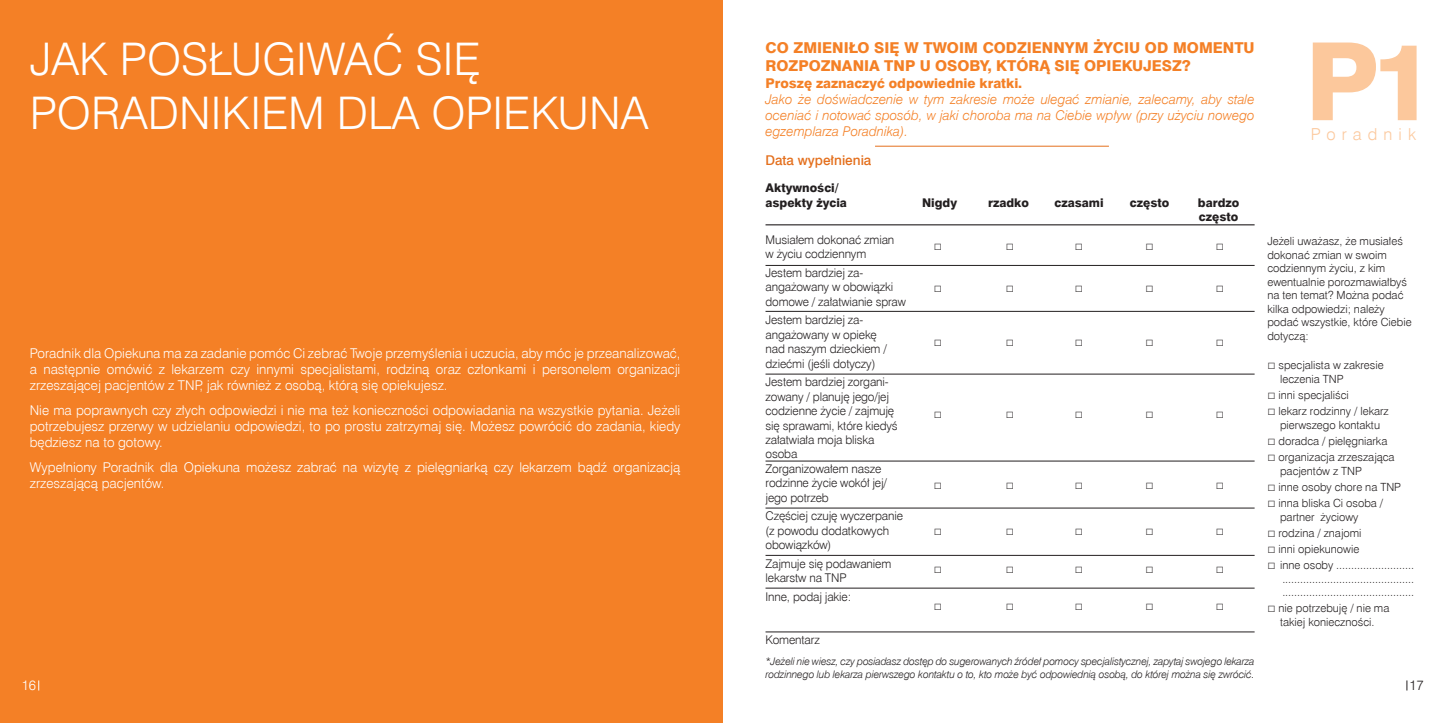
<style>
.page{position:relative;width:1446px;height:723px;background:#fff}
.page>*{position:absolute;margin:0;border:0;box-sizing:border-box;transform-origin:0 0}
.t1{font:108px "Swis 721 Hv EU";color:#fcc89c}
.t2{font:45px/54px "Swis 721 Lt EU";color:#fff}
.t3{font:16.5px "Swis 721 Lt EU";letter-spacing:.37em;color:#fcc89c}
.t4{font:15px/18px "Swis 721 Hv EU";color:#f48026}
.t5{font:13.5px/16.2px "Swis 721 Lt EU";color:#fff;text-align:justify}
.t6{font:italic 13.5px/16.2px "Swis 721 Lt EU";color:#f48026;text-align:justify}
.t7{font:13.5px "Arial Narrow";color:#231f20}
.t8{font:13.5px "Swis 721 Hv EU";color:#f48026}
.t9{font:13.5px "Swis 721 Md EU";color:#e4701e}
.t10{font:13.5px "Swis 721 Lt EU";color:#231f20}
.t11{font:12px/14.4px "Swis 721 Lt EU";letter-spacing:-.01em;color:#231f20}
.t12{font:12px/14.4px "Swis 721 Hv EU";color:#231f20}
.t13{font:11.25px/13.5px "Swis 721 Lt EU";color:#231f20}
.t14{font:italic 10.5px/12.6px "Swis 721 Lt EU";letter-spacing:-.01em;color:#231f20}
.s1{font-family:"Arial Narrow";font-size:13.5px}
</style>
<div class="page">
<div style="left:0;top:0;width:723px;height:723px;background:#f48026"></div>
<hr style="left:875px;top:146px;width:234px;height:1px;background:#e4701e">
<hr style="left:765px;top:224px;width:489px;height:1px;background:#231f20">
<hr style="left:765px;top:374px;width:489px;height:1px;background:#231f20">
<hr style="left:765px;top:265px;width:489px;height:1px;background:#231f20">
<hr style="left:765px;top:311px;width:489px;height:1px;background:#231f20">
<hr style="left:765px;top:461px;width:489px;height:1px;background:#231f20">
<hr style="left:765px;top:508px;width:489px;height:1px;background:#231f20">
<hr style="left:765px;top:555px;width:489px;height:1px;background:#231f20">
<hr style="left:765px;top:588px;width:489px;height:1px;background:#231f20">
<hr style="left:765px;top:631px;width:489px;height:1px;background:#231f20">
<h2 class="t2" style="left:30px;top:33px;width:408px">Jak posłu giwać się<br>PORADni kiem</h2>
<h2 class="t2" style="left:337px;top:87px;width:120px">DLA Opie</h2>
<h2 class="t2" style="left:530px;top:87px;width:58px">kuna</h2>
<p class="t4" style="left:765px;top:39px;width:469px">Co zmieniło się w Twoim codziennym życiu od momentu rozpoznania TNP u osoby, którą się opiekuj</p>
<p class="t4" style="left:1152px;top:57px;width:40px">esz?</p>
<p class="t8" style="left:765px;top:75px;width:258px">Proszę zaznaczyć odpowiednie kratki.</p>
<p class="t6" style="left:765px;top:91px;width:491px">Jako że doświadczenie w tym zakresie może ulegać zmianie, zalecamy, aby stale oceniać i notować sposób, w jaki choroba ma na Ciebie wpływ (przy użyciu nowego egzemplarza Poradnika).</p>
<p class="t9" style="left:765px;top:152px;width:107px">Data wypełnienia</p>
<p class="t12" style="left:765px;top:181px;width:83px">Aktywności/ aspekty życia</p>
<p class="t12" style="left:922px;top:195px;width:37px">Nigdy</p>
<p class="t12" style="left:988px;top:195px;width:42px">rzadko</p>
<p class="t12" style="left:1054px;top:195px;width:50px">czasami</p>
<p class="t12" style="left:1130px;top:195px;width:41px">często</p>
<p class="t12" style="left:1198px;top:195px;width:43px">bardzo często</p>
<h1 class="t1" style="left:1305px;top:16px;width:130px">P 1</h1>
<p class="t3" style="left:1310px;top:124px;width:107px">Poradnik</p>
<p class="t11" style="left:765px;top:233px;width:130px">Musiałem dokonać zmian w życiu codziennym</p>
<p class="t11" style="left:765px;top:266px;width:142px">Jestem bardziej za&shy;angażowany w obowiązki domowe / załatwianie spraw</p>
<p class="t11" style="left:765px;top:313px;width:123px">Jestem bardziej za&shy;angażowany w opiekę nad naszym dzieckiem / dziećmi (jeśli dotyczy)</p>
<p class="t11" style="left:765px;top:375px;width:134px">Jestem bardziej zorgani&shy;zowany / planuję jego/jej codzienne życie / zajmuję się sprawami, które kiedyś załatwiała moja bliska osoba<br>Zorganizowałem nasze rodzinne życie wokół jej/ jego potrzeb</p>
<p class="t11" style="left:765px;top:509px;width:139px">Częściej czuję wyczerpanie (z powodu dodatkowych obowiązków)</p>
<p class="t11" style="left:765px;top:556px;width:127px">Zajmuje się podawaniem lekarstw na TNP</p>
<p class="t11" style="left:765px;top:589px;width:87px">Inne, podaj jakie:</p>
<p class="t11" style="left:765px;top:633px;width:56px">Komentarz</p>
<p class="t14" style="left:765px;top:655px;width:491px">*Jeżeli nie wiesz, czy posiadasz dostęp do sugerowanych źródeł pomocy specjalistycznej, zapytaj swojego lekarza rodzinnego lub lekarza pierwszego kontaktu o to, kto może być odpowiednią osobą, do której można się zwrócić.</p>
<p class="t13" style="left:1267px;top:235px;width:146px">Jeżeli uważasz, że musiałeś dokonać zmian w swoim codziennym życiu, z kim ewentualnie porozmawiałbyś na ten temat? Można podać kilka odpowiedzi; należy podać wszystkie, które Ciebie dotyczą:</p>
<p class="t13" style="left:1280px;top:359px;width:105px;text-indent:-13px"><span class="s1">□</span> specjalista w zakresie leczenia TNP</p>
<p class="t13" style="left:1267px;top:389px;width:83px"><span class="s1">□</span> inni specjaliści</p>
<p class="t13" style="left:1267px;top:405px;width:123px;text-align:center"><span class="s1">□</span> lekarz rodzinny / lekarz pierwszego kontaktu</p>
<p class="t13" style="left:1267px;top:434px;width:122px"><span class="s1">□</span> doradca / pielęgniarka</p>
<p class="t13" style="left:1280px;top:451px;width:116px;text-indent:-13px"><span class="s1">□</span> organizacja zrzeszająca pacjentów z TNP</p>
<p class="t13" style="left:1267px;top:480px;width:135px"><span class="s1">□</span> inne osoby chore na TNP</p>
<p class="t13" style="left:1280px;top:497px;width:104px;text-indent:-13px"><span class="s1">□</span> inna bliska Ci osoba / partner życiowy</p>
<p class="t13" style="left:1267px;top:526px;width:96px"><span class="s1">□</span> rodzina / znajomi</p>
<p class="t13" style="left:1267px;top:542px;width:93px"><span class="s1">□</span> inni opiekunowie</p>
<p class="t13" style="left:1282px;top:559px;width:133px;text-align:justify;text-indent:-15px"><span class="s1">□</span> inne osoby .......................... ............................................ ............................................</p>
<p class="t13" style="left:1267px;top:602px;width:123px;text-align:center"><span class="s1">□</span> nie potrzebuję / nie ma takiej konieczności.</p>
<p class="t7" style="left:934px;top:235px;width:10px">□</p>
<p class="t7" style="left:1006px;top:235px;width:10px">□</p>
<p class="t7" style="left:1075px;top:235px;width:10px">□</p>
<p class="t7" style="left:1145px;top:235px;width:10px">□</p>
<p class="t7" style="left:1216px;top:235px;width:10px">□</p>
<p class="t7" style="left:934px;top:277px;width:10px">□</p>
<p class="t7" style="left:1006px;top:277px;width:10px">□</p>
<p class="t7" style="left:1075px;top:277px;width:10px">□</p>
<p class="t7" style="left:1145px;top:277px;width:10px">□</p>
<p class="t7" style="left:1216px;top:277px;width:10px">□</p>
<p class="t7" style="left:934px;top:332px;width:10px">□</p>
<p class="t7" style="left:1006px;top:332px;width:10px">□</p>
<p class="t7" style="left:1075px;top:332px;width:10px">□</p>
<p class="t7" style="left:1145px;top:332px;width:10px">□</p>
<p class="t7" style="left:1216px;top:332px;width:10px">□</p>
<p class="t5" style="left:30px;top:345px;width:652px">Poradnik dla Opiekuna ma za zadanie pomóc Ci zebrać Twoje przemyślenia i uczucia, aby móc je przeanalizować, a następnie omówić z lekarzem czy innymi specjalistami, rodziną oraz członkami i personelem organizacji zrzeszającej pacjentów z TNP, jak również z osobą, którą się opiekujesz.</p>
<p class="t5" style="left:30px;top:402px;width:652px">Nie ma poprawnych czy złych odpowiedzi i nie ma też konieczności odpowiadania na wszystkie pytania. Jeżeli potrzebujesz przerwy w udzielaniu odpowiedzi, to po prostu zatrzymaj się. Możesz powrócić do zadania, kiedy będziesz na to gotowy.</p>
<p class="t5" style="left:30px;top:459px;width:652px">Wypełniony Poradnik dla Opiekuna możesz zabrać na wizytę z pielęgniarką czy lekarzem bądź organizacją zrzeszającą pacjentów.</p>
<p class="t7" style="left:934px;top:403px;width:10px">□</p>
<p class="t7" style="left:1006px;top:403px;width:10px">□</p>
<p class="t7" style="left:1075px;top:403px;width:10px">□</p>
<p class="t7" style="left:1145px;top:403px;width:10px">□</p>
<p class="t7" style="left:1216px;top:403px;width:10px">□</p>
<p class="t7" style="left:934px;top:475px;width:10px">□</p>
<p class="t7" style="left:1006px;top:475px;width:10px">□</p>
<p class="t7" style="left:1075px;top:475px;width:10px">□</p>
<p class="t7" style="left:1145px;top:475px;width:10px">□</p>
<p class="t7" style="left:1216px;top:475px;width:10px">□</p>
<p class="t7" style="left:934px;top:520px;width:10px">□</p>
<p class="t7" style="left:1006px;top:520px;width:10px">□</p>
<p class="t7" style="left:1075px;top:520px;width:10px">□</p>
<p class="t7" style="left:1145px;top:520px;width:10px">□</p>
<p class="t7" style="left:1216px;top:520px;width:10px">□</p>
<p class="t7" style="left:934px;top:558px;width:10px">□</p>
<p class="t7" style="left:1006px;top:558px;width:10px">□</p>
<p class="t7" style="left:1075px;top:558px;width:10px">□</p>
<p class="t7" style="left:1145px;top:558px;width:10px">□</p>
<p class="t7" style="left:1216px;top:558px;width:10px">□</p>
<p class="t7" style="left:934px;top:595px;width:10px">□</p>
<p class="t7" style="left:1006px;top:595px;width:10px">□</p>
<p class="t7" style="left:1075px;top:595px;width:10px">□</p>
<p class="t7" style="left:1145px;top:595px;width:10px">□</p>
<p class="t7" style="left:1216px;top:595px;width:10px">□</p>
<p class="t5" style="left:22px;top:677px;width:16px">16</p>
<p class="t10" style="left:1409px;top:677px;width:16px">17</p>
</div>
